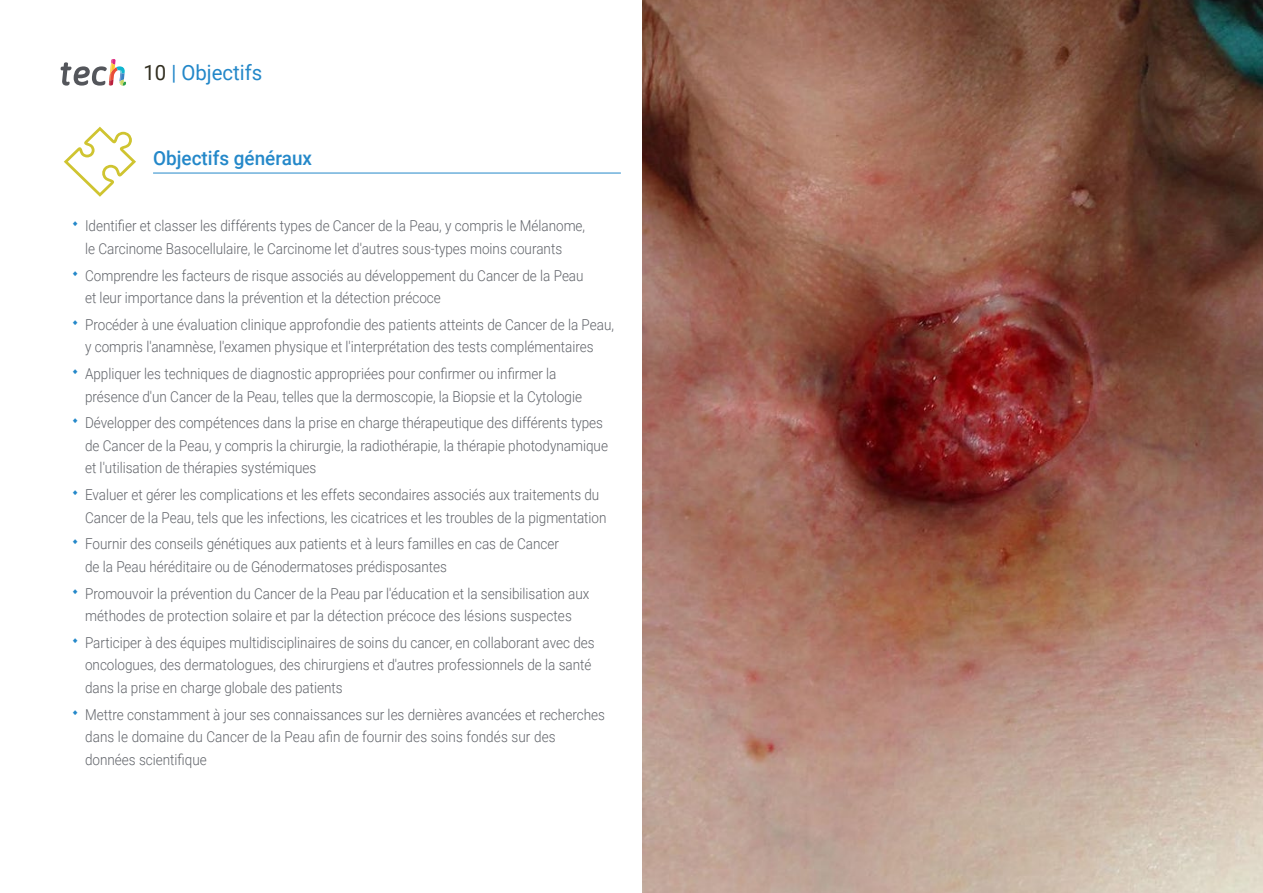
<style>
.page{position:relative;width:1263px;height:893px;background:#fff}
.page>*{position:absolute;margin:0;border:0;box-sizing:border-box;transform-origin:0 0}
.t1{font:21px "Roboto";color:#2287c9}
.t2{font:500 19.5px "Roboto";color:#2488c9}
.t3{font:300 15px/22.5px "Roboto";color:#61646a;scale:.9 1}
.s1{color:#312e20}
.s2{color:#2488c9}
</style>
<div class="page">
<hr style="left:153px;top:173px;width:468px;height:1px;background:#2488c9">
<svg style="left:64px;top:127px;width:72px;height:70px"></svg>
<svg style="left:61px;top:59px;width:65px;height:27px"></svg>
<img style="left:642px;top:0;width:621px;height:893px">
<h1 class="t1" style="left:144px;top:57px;width:120px"><span class="s1">10</span> | Obje<span class="s2">ctifs</span></h1>
<h2 class="t2" style="left:153px;top:144px;width:160px">Objectifs généraux</h2>
<p class="t3" style="left:85px;top:214px;width:557px">Identifier et classer les différents types de Cancer de la Peau, y compris le Mélanome, le Carcinome Basocellulaire, le Carcinome let d'autres sous-types moins courants</p>
<p class="t3" style="left:85px;top:263px;width:555px">Comprendre les facteurs de risque associés au développement du Cancer de la Peau et leur importance dans la prévention et la détection précoce</p>
<p class="t3" style="left:85px;top:313px;width:589px">Procéder à une évaluation clinique approfondie des patients atteints de Cancer de la Peau, y compris l'anamnèse, l'examen physique et l'interprétation des tests complémentaires</p>
<p class="t3" style="left:85px;top:362px;width:554px">Appliquer les techniques de diagnostic appropriées pour confirmer ou infirmer la présence d'un Cancer de la Peau, telles que la dermoscopie, la Biopsie et la Cytologie</p>
<p class="t3" style="left:85px;top:411px;width:582px">Développer des compétences dans la prise en charge thérapeutique des différents types de Cancer de la Peau, y compris la chirurgie, la radiothérapie, la thérapie photodynamique et l'utilisation de thérapies systémiques</p>
<p class="t3" style="left:85px;top:483px;width:581px">Evaluer et gérer les complications et les effets secondaires associés aux traitements du<br>Cancer de la Peau, tels que les infections, les cicatrices et les troubles de la pigmentation</p>
<p class="t3" style="left:85px;top:532px;width:528px">Fournir des conseils génétiques aux patients et à leurs familles en cas de Cancer de la Peau héréditaire ou de Génodermatoses prédisposantes</p>
<p class="t3" style="left:85px;top:582px;width:562px">Promouvoir la prévention du Cancer de la Peau par l'éducation et la sensibilisation aux méthodes de protection solaire et par la détection précoce des lésions suspectes</p>
<p class="t3" style="left:85px;top:631px;width:568px">Participer à des équipes multidisciplinaires de soins du cancer, en collaborant avec des oncologues, des dermatologues, des chirurgiens et d'autres professionnels de la santé dans la prise en charge globale des patients</p>
<p class="t3" style="left:85px;top:703px;width:579px">Mettre constamment à jour ses connaissances sur les dernières avancées et recherches dans le domaine du Cancer de la Peau afin de fournir des soins fondés sur des données scientifique</p>
</div>
